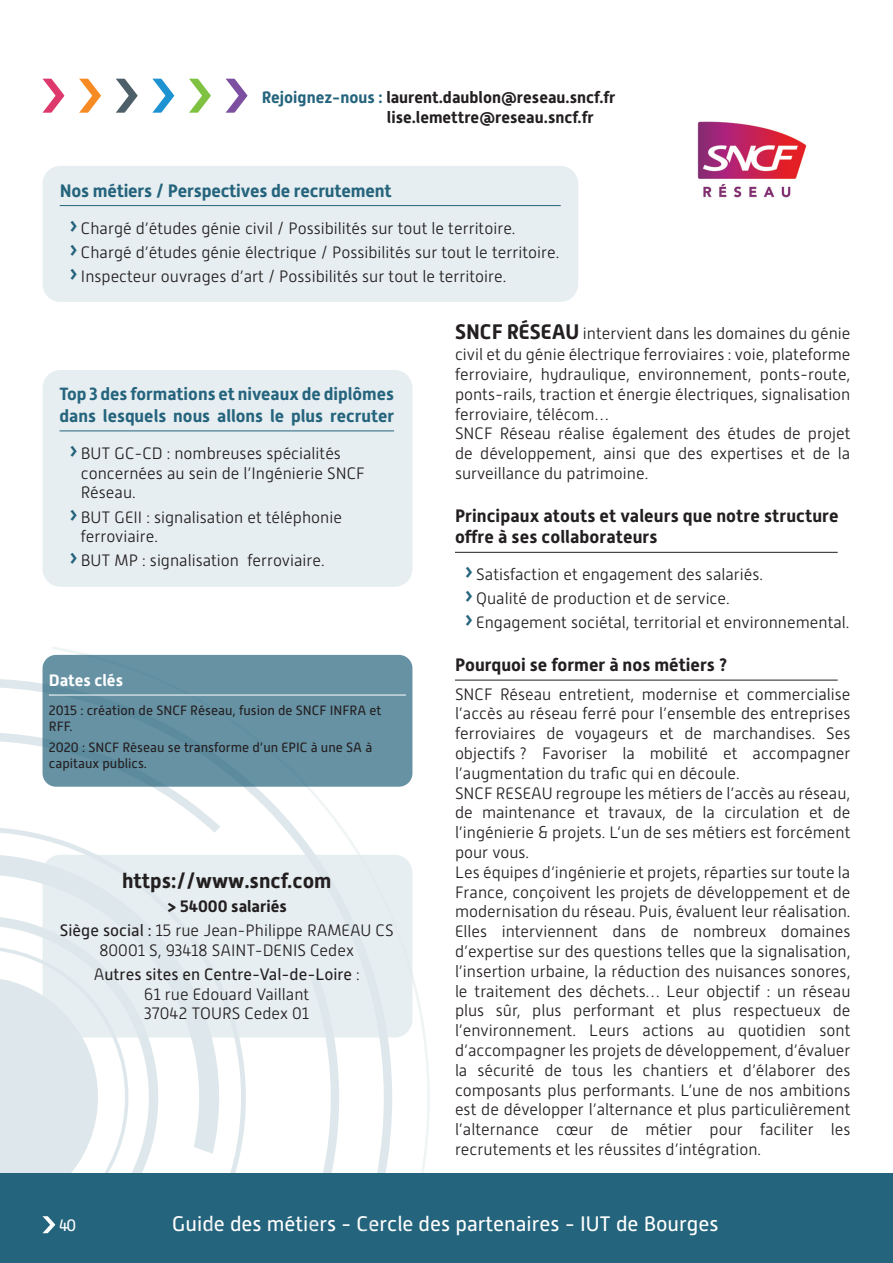
<style>
.page{position:relative;width:893px;height:1263px;background:#fff}
.page>*{position:absolute;margin:0;border:0;box-sizing:border-box;transform-origin:0 0}
.t1{font:21px "Alwyn New";color:#fff}
.t2{font:700 21px "Alwyn New";color:#231f20}
.ITEM{font:700 18px/21.6px "Alwyn New";letter-spacing:.005em;color:#231f20}
.ITEM_bleu{font:700 18px "Alwyn New";letter-spacing:-.01em;color:#25647d}
.ITEM_bleu-2{font:700 17.7px/21.6px "Alwyn New";color:#25647d}
.t3{font:300 16.5px/19.8px "Alwyn New";color:#231f20;text-align:justify}
.t4{font:700 16.5px "Alwyn New";color:#231f20}
.t5{font:16.5px "Alwyn New";color:#231f20}
.Dates_clés_blanc{font:700 16.5px "Alwyn New";color:#fff}
.t6{font:16.5px "Alwyn New";color:#fff}
.Paragraphe_dates_cles{font:13.5px/16.2px "Alwyn New";color:#231f20}
.s1{color:#25647d}
.s2{font-weight:400;font-size:28.5px;color:#25647d}
.s3{font-weight:400}
.s4{font-weight:300}
.s5{font-weight:700;font-size:21px}
</style>
<div class="page">
<div style="left:0;top:1174px;width:893px;height:89px;background:#25647d"></div>
<svg style="left:0;top:647px;width:431px;height:527px"></svg>
<svg style="left:0;top:946px;width:143px;height:288px"></svg>
<hr style="left:455px;top:552px;width:383px;height:1px;background:#231f20">
<hr style="left:455px;top:680px;width:383px;height:1px;background:#231f20">
<div style="left:43px;top:166px;width:535px;height:136px;background:#e7eef1;border-radius:18px"></div>
<hr style="left:60px;top:205px;width:501px;height:1px;background:#25647d">
<div style="left:43px;top:370px;width:369px;height:217px;background:#e7eef1;border-radius:18px"></div>
<hr style="left:60px;top:430px;width:334px;height:1px;background:#25647d">
<div style="left:43px;top:855px;width:369px;height:182px;background:#e7eef1;border-radius:18px"></div>
<img style="left:697px;top:121px;width:110px;height:77px">
<div style="left:43px;top:655px;width:369px;height:132px;background:#6692a4;border-radius:14px"></div>
<hr style="left:49px;top:695px;width:357px;height:1px;background:#fff">
<svg style="left:43px;top:79px;width:21px;height:34px"></svg>
<svg style="left:79px;top:79px;width:22px;height:34px"></svg>
<svg style="left:116px;top:79px;width:22px;height:34px"></svg>
<svg style="left:152px;top:79px;width:22px;height:34px"></svg>
<svg style="left:189px;top:79px;width:22px;height:34px"></svg>
<svg style="left:226px;top:79px;width:21px;height:34px"></svg>
<p class="t4" style="left:262px;top:88px;width:355px"><span class="s1">Rejoignez-nous :</span> laurent.daublon@reseau.sncf.fr</p>
<p class="t4" style="left:387px;top:108px;width:208px">lise.lemettre@reseau.sncf.fr</p>
<p class="ITEM_bleu" style="left:60px;top:180px;width:333px">Nos métiers / Perspectives de recrutement</p>
<p class="t3" style="left:68px;top:218px;width:449px"><span class="s2">›</span>Chargé d’études génie civil / Possibilités sur tout le territoire.</p>
<p class="t3" style="left:68px;top:242px;width:493px"><span class="s2">›</span>Chargé d’études génie électrique / Possibilités sur tout le territoire.</p>
<p class="t3" style="left:68px;top:266px;width:440px"><span class="s2">›</span>Inspecteur ouvrages d’art / Possibilités sur tout le territoire.</p>
<p class="ITEM_bleu-2" style="left:60px;top:383px;width:336px">Top 3 des formations et niveaux de diplômes dans lesquels nous allons le plus recruter</p>
<p class="t3" style="left:81px;top:443px;width:286px;text-align:left;text-indent:-13px"><span class="s2">›</span>BUT GC-CD : nombreuses spécialités concernées au sein de l’Ingénierie SNCF<br>Réseau.</p>
<p class="t3" style="left:81px;top:507px;width:263px;text-indent:-13px"><span class="s2">›</span>BUT GEII : signalisation et téléphonie ferroviaire.</p>
<p class="t3" style="left:68px;top:551px;width:258px"><span class="s2">›</span>BUT MP : signalisation ferroviaire.</p>
<p class="Dates_clés_blanc" style="left:49px;top:671px;width:76px">Dates clés</p>
<p class="Paragraphe_dates_cles" style="left:49px;top:702px;width:334px">2015 : création de SNCF Réseau, fusion de SNCF INFRA et<br>RFF.</p>
<p class="Paragraphe_dates_cles" style="left:49px;top:739px;width:325px">2020 : SNCF Réseau se transforme d’un EPIC à une SA à capitaux publics.</p>
<p class="t2" style="left:122px;top:868px;width:211px">https://www.sncf.com</p>
<p class="t4" style="left:167px;top:896px;width:122px">&gt; 54000 salariés</p>
<p class="t3" style="left:60px;top:920px;width:335px;text-align:center"><span class="s3">Siège social :</span> 15 rue Jean-Philippe RAMEAU CS<br>80001 S, 93418 SAINT-DENIS Cedex</p>
<p class="t5" style="left:94px;top:965px;width:268px"><span class="s4">A</span>utres sites en Centre-Val-de-Loire <span class="s4">:</span></p>
<p class="t3" style="left:144px;top:984px;width:166px">61 rue Edouard Vaillant</p>
<p class="t3" style="left:144px;top:1004px;width:166px">37042 TOURS Cedex 01</p>
<p class="t3" style="left:455px;top:323px;width:397px"><span class="s5">SNCF RÉSEAU</span> intervient dans les domaines du génie civil et du génie électrique ferroviaires : voie, plateforme ferroviaire, hydraulique, environnement, ponts-route, ponts-rails, traction et énergie électriques, signalisation ferroviaire, télécom…</p>
<p class="t3" style="left:455px;top:424px;width:397px">SNCF Réseau réalise également des études de projet de développement, ainsi que des expertises et de la surveillance du patrimoine.</p>
<p class="ITEM" style="left:455px;top:505px;width:385px">Principaux atouts et valeurs que notre structure offre à ses collaborateurs</p>
<p class="t3" style="left:463px;top:565px;width:301px"><span class="s2">›</span>Satisfaction et engagement des salariés.</p>
<p class="t3" style="left:463px;top:589px;width:268px"><span class="s2">›</span>Qualité de production et de service.</p>
<p class="t3" style="left:463px;top:613px;width:387px"><span class="s2">›</span>Engagement sociétal, territorial et environnemental.</p>
<p class="ITEM" style="left:455px;top:654px;width:274px">Pourquoi se former à nos métiers ?</p>
<p class="t3" style="left:455px;top:684px;width:397px">SNCF Réseau entretient, modernise et commercialise l’accès au réseau ferré pour l’ensemble des entreprises ferroviaires de voyageurs et de marchandises. Ses objectifs ? Favoriser la mobilité et accompagner l’augmentation du trafic qui en découle.</p>
<p class="t3" style="left:455px;top:783px;width:397px">SNCF RESEAU regroupe les métiers de l’accès au réseau, de maintenance et travaux, de la circulation et de l’ingénierie &amp; projets. L’un de ses métiers est forcément pour vous.</p>
<p class="t3" style="left:455px;top:862px;width:397px">Les équipes d’ingénierie et projets, réparties sur toute la France, conçoivent les projets de développement et de modernisation du réseau. Puis, évaluent leur réalisation.<br>Elles interviennent dans de nombreux domaines d’expertise sur des questions telles que la signalisation, l’insertion urbaine, la réduction des nuisances sonores, le traitement des déchets… Leur objectif : un réseau plus sûr, plus performant et plus respectueux de l’environnement. Leurs actions au quotidien sont d’accompagner les projets de développement, d’évaluer la sécurité de tous les chantiers et d’élaborer des composants plus performants. L’une de nos ambitions est de développer l’alternance et plus particulièrement l’alternance cœur de métier pour faciliter les recrutements et les réussites d’intégration.</p>
<p class="t6" style="left:59px;top:1216px;width:19px">40</p>
<p class="t1" style="left:172px;top:1211px;width:548px">Guide des métiers - Cercle des partenaires - IUT de Bourges</p>
</div>
